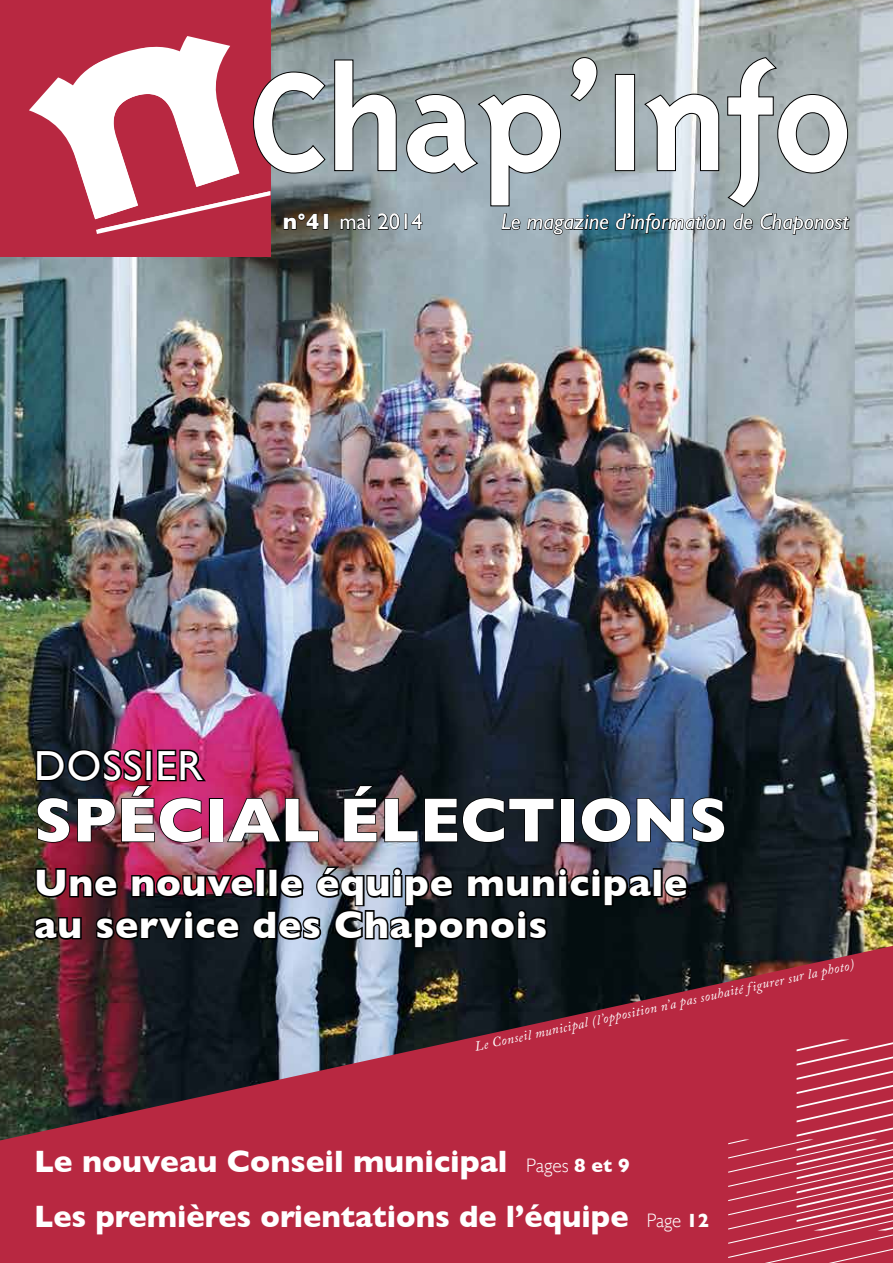
<style>
.page{position:relative;width:893px;height:1263px;background:#fff}
.page>*{position:absolute;margin:0;border:0;box-sizing:border-box;transform-origin:0 0}
.t1{font:700 63px "Gill Sans";color:#fff}
.t2{font:42px "Gill Sans";letter-spacing:.03em;color:#fff}
.t3{font:700 39px/42px "Gill Sans";letter-spacing:.02em;color:#fff}
.t4{font:700 31.5px "Gill Sans";color:#fff}
.t5{font:italic 22.5px "Gill Sans";color:#fff}
.t6{font:22.5px "Gill Sans";color:#fff}
.t7{font:italic 13.5px "Adobe Caslon Pro";color:#fff}
.s1{font-weight:700}
.s2{font-weight:300;font-size:19.5px}
.s3{font-size:19.5px}
</style>
<div class="page">
<img style="left:0;top:0;width:893px;height:946px">
<div style="left:209px;top:798px;width:14px;height:44px;border:2px solid #000"></div>
<img style="left:226px;top:797px;width:94px;height:46px">
<svg style="left:343px;top:784px;width:35px;height:59px;background:#352d2f"></svg>
<svg style="left:384px;top:797px;width:171px;height:46px;background:#1a1e24"></svg>
<div style="left:560px;top:798px;width:15px;height:44px;border:2px solid #000"></div>
<svg style="left:580px;top:797px;width:105px;height:46px;background:#253651"></svg>
<svg style="left:691px;top:797px;width:35px;height:46px;background:#152434"></svg>
<div style="left:653px;top:868px;width:10px;height:29px;border:3px solid #000"></div>
<svg style="left:662px;top:872px;width:27px;height:28px"></svg>
<img style="left:31px;top:864px;width:624px;height:82px">
<img style="left:34px;top:748px;width:175px;height:95px">
<svg style="left:0;top:946px;width:893px;height:317px;background:#892b3d"></svg>
<svg style="left:728px;top:1039px;width:165px;height:224px;background:#bf3e55"></svg>
<div style="left:0;top:0;width:270px;height:256px;background:#b82841"></div>
<svg style="left:334px;top:59px;width:63px;height:113px"></svg>
<svg style="left:615px;top:57px;width:235px;height:180px"></svg>
<svg style="left:29px;top:36px;width:297px;height:198px"></svg>
<div style="left:324px;top:214px;width:5px;height:16px;border:1px solid #000"></div>
<svg style="left:340px;top:214px;width:31px;height:16px"></svg>
<svg style="left:377px;top:213px;width:23px;height:17px"></svg>
<div style="left:404px;top:213px;width:3px;height:17px;border:1px solid #000"></div>
<svg style="left:406px;top:57px;width:203px;height:178px"></svg>
<p class="t6" style="left:283px;top:208px;width:141px"><span class="s1">n°41</span> mai 2014</p>
<p class="t5" style="left:501px;top:209px;width:349px">Le magazine d’information de Chaponost</p>
<h2 class="t2" style="left:34px;top:741px;width:170px">DOSSIER</h2>
<h1 class="t1" style="left:34px;top:783px;width:695px">SPÉCIAL ÉLECTIONS</h1>
<p class="t3" style="left:34px;top:861px;width:655px">Une nouvelle équipe municipale au service des Chaponois</p>
<p class="t7" style="left:473px;top:1038px;width:389px;rotate:-12deg">Le Conseil municipal (l’opposition n’a pas souhaité figurer sur la photo)</p>
<p class="t4" style="left:34px;top:1142px;width:597px">Le nouveau Conseil municipal <span class="s2">Pages</span> <span class="s3">8 et 9</span></p>
<p class="t4" style="left:34px;top:1198px;width:677px">Les premières orientations de l’équipe <span class="s2">Page</span> <span class="s3">12</span></p>
</div>
